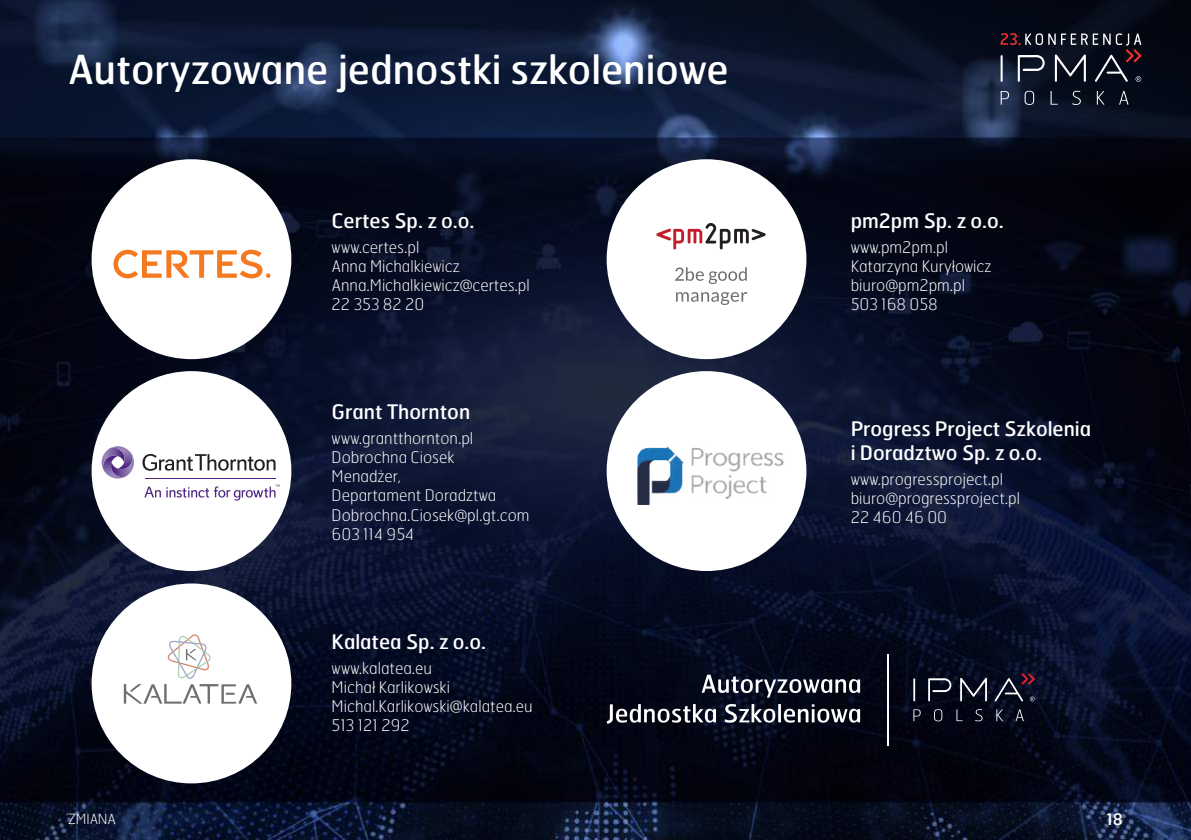
<style>
.page{position:relative;width:1191px;height:840px;background:#fff}
.page>*{position:absolute;margin:0;border:0;box-sizing:border-box;transform-origin:0 0}
.t1{font:40px "Hermes Pl";color:#fff}
.t2{font:20px/24px "Hermes Pl";color:#fff}
.t3{font:100 16px/19.2px "Hermes Pl";color:#fff}
.t4{font:16px "Hermes Pl";color:#fff}
.t5{font:100 14px "Hermes Pl";color:#fff}
</style>
<div class="page">
<img style="left:0;top:0;width:1191px;height:839px">
<svg style="left:1000px;top:91px;width:9px;height:14px"></svg>
<svg style="left:1024px;top:91px;width:10px;height:14px"></svg>
<svg style="left:1050px;top:91px;width:7px;height:14px"></svg>
<svg style="left:1072px;top:91px;width:8px;height:14px"></svg>
<svg style="left:1096px;top:91px;width:8px;height:14px"></svg>
<svg style="left:1119px;top:91px;width:9px;height:14px"></svg>
<svg style="left:1000px;top:33px;width:141px;height:49px;background:#2e2f3c"></svg>
<div style="left:92px;top:371px;width:199px;height:199px;background:#fff;border-radius:50%"></div>
<div style="left:606px;top:371px;width:200px;height:199px;background:#fff;border-radius:50%"></div>
<div style="left:92px;top:159px;width:199px;height:200px;background:#fff;border-radius:50%"></div>
<div style="left:606px;top:159px;width:200px;height:200px;background:#fff;border-radius:50%"></div>
<div style="left:92px;top:583px;width:199px;height:200px;background:#fff;border-radius:50%"></div>
<svg style="left:913px;top:709px;width:7px;height:11px"></svg>
<svg style="left:934px;top:708px;width:8px;height:13px"></svg>
<svg style="left:956px;top:709px;width:6px;height:11px"></svg>
<svg style="left:975px;top:708px;width:7px;height:13px"></svg>
<svg style="left:996px;top:709px;width:7px;height:11px"></svg>
<svg style="left:1015px;top:709px;width:8px;height:11px"></svg>
<svg style="left:913px;top:673px;width:121px;height:28px;background:#29293a"></svg>
<hr style="left:887px;top:653px;width:1px;height:91px;background:#fff">
<svg style="left:701px;top:674px;width:159px;height:23px"></svg>
<svg style="left:606px;top:703px;width:110px;height:20px"></svg>
<svg style="left:724px;top:703px;width:136px;height:19px"></svg>
<svg style="left:142px;top:454px;width:133px;height:16px"></svg>
<svg style="left:144px;top:484px;width:136px;height:16px"></svg>
<hr style="left:145px;top:478px;width:130px;height:1px;background:#4e2582">
<svg style="left:101px;top:446px;width:33px;height:33px"></svg>
<svg style="left:113px;top:249px;width:158px;height:29px"></svg>
<svg style="left:124px;top:634px;width:133px;height:69px"></svg>
<img style="left:637px;top:446px;width:147px;height:59px">
<svg style="left:656px;top:223px;width:109px;height:26px"></svg>
<svg style="left:675px;top:267px;width:72px;height:17px"></svg>
<svg style="left:676px;top:292px;width:71px;height:13px"></svg>
<h1 class="t1" style="left:68px;top:44px;width:662px">Autoryzowane jednostki szkoleniowe</h1>
<p class="t2" style="left:332px;top:207px;width:144px">Certes Sp. z o.o.</p>
<p class="t3" style="left:332px;top:236px;width:200px">www.certes.pl<br>Anna Michalkiewicz<br>Anna.Michalkiewicz@certes.pl<br>22 353 82 20</p>
<p class="t2" style="left:850px;top:207px;width:154px">pm2pm Sp. z o.o.</p>
<p class="t3" style="left:850px;top:236px;width:142px">www.pm2pm.pl<br>Katarzyna Kuryłowicz biuro@pm2pm.pl<br>503 168 058</p>
<p class="t2" style="left:332px;top:399px;width:140px">Grant Thornton</p>
<p class="t3" style="left:332px;top:427px;width:199px">www.grantthornton.pl<br>Dobrochna Ciosek<br>Menadżer,<br>Departament Doradztwa<br>Dobrochna.Ciosek@pl.gt.com<br>603 114 954</p>
<p class="t2" style="left:850px;top:415px;width:242px">Progress Project Szkolenia i Doradztwo Sp. z o.o.</p>
<p class="t3" style="left:850px;top:468px;width:171px">www.progressproject.pl biuro@progressproject.pl<br>22 460 46 00</p>
<p class="t2" style="left:332px;top:628px;width:156px">Kalatea Sp. z o.o.</p>
<p class="t3" style="left:332px;top:657px;width:203px">www.kalatea.eu<br>Michał Karlikowski<br>Michal.Karlikowski@kalatea.eu<br>513 121 292</p>
<p class="t5" style="left:68px;top:810px;width:49px">ZMIANA</p>
<p class="t4" style="left:1106px;top:808px;width:18px">18</p>
</div>
